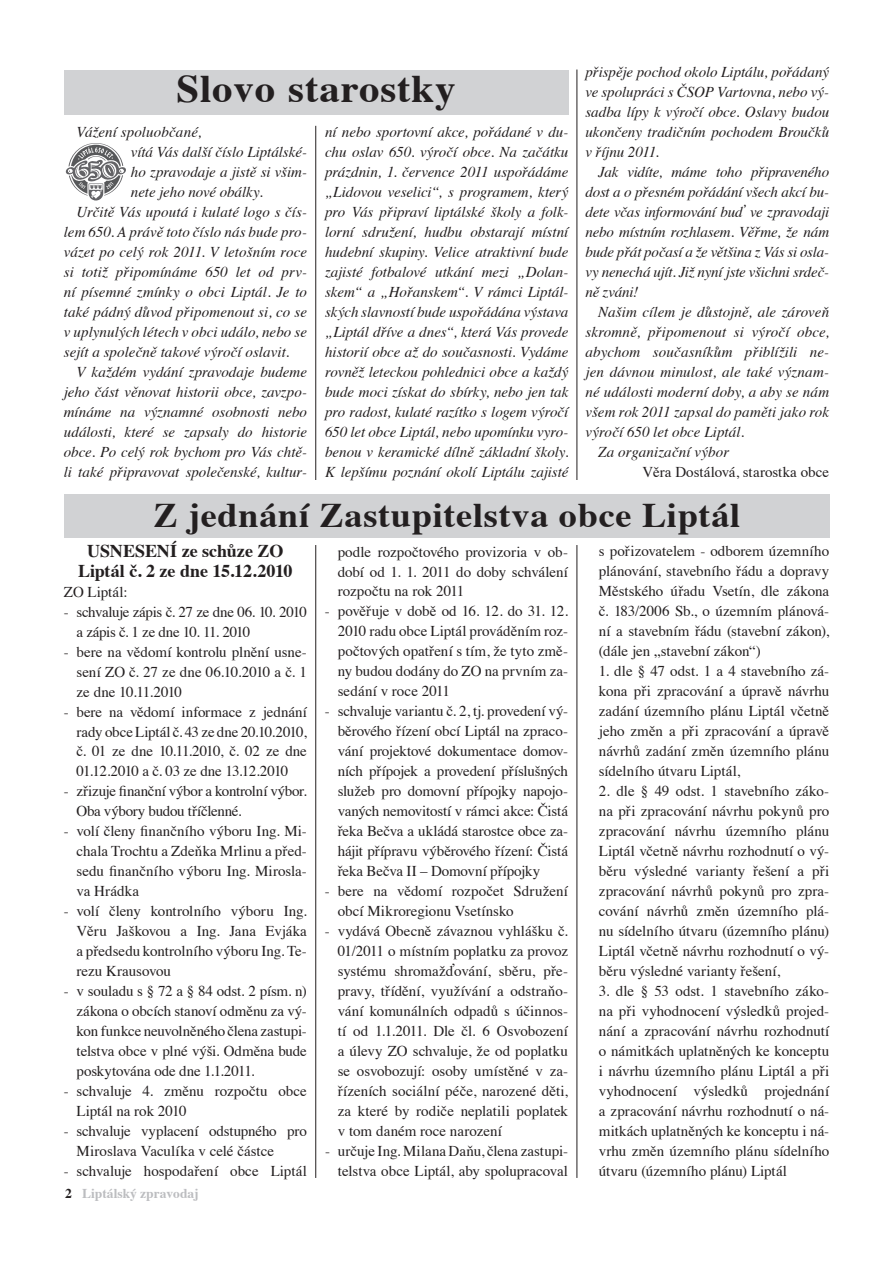
<style>
.page{position:relative;width:893px;height:1263px;background:#fff}
.page>*{position:absolute;margin:0;border:0;box-sizing:border-box;transform-origin:0 0}
.t1{font:700 39px "Times";letter-spacing:.02em;color:#231f20;scale:1.05 1}
.t2{font:700 34.5px "Times";letter-spacing:.02em;color:#231f20;scale:1.05 1}
.t3{font:700 18px/20px "Times";letter-spacing:-.005em;color:#231f20;text-align:center}
.t4{font:15px/20px "Times";letter-spacing:-.005em;color:#231f20;text-align:justify}
.t5{font:italic 15px/20px "Times";color:#231f20;text-align:justify}
.t6{font:15px/20px "Times";letter-spacing:-.025em;color:#231f20}
.t7{font:700 13.5px "Times";color:#bcbdc0}
.s1{color:#231f20}
</style>
<div class="page">
<div style="left:64px;top:70px;width:504px;height:45px;background:#d1d2d4"></div>
<hr style="left:315px;top:126px;width:1px;height:354px;background:#231f20">
<hr style="left:576px;top:70px;width:1px;height:410px;background:#231f20">
<hr style="left:315px;top:545px;width:1px;height:633px;background:#231f20">
<hr style="left:576px;top:545px;width:1px;height:633px;background:#231f20">
<div style="left:64px;top:494px;width:765px;height:43px;background:#d1d2d4"></div>
<svg style="left:65px;top:143px;width:61px;height:58px"></svg>
<p class="t5" style="left:585px;top:61px;width:245px">přispěje pochod okolo Liptálu, pořádaný ve spolupráci s ČSOP Vartovna, nebo vý&shy;sadba lípy k výročí obce. Oslavy budou ukončeny tradičním pochodem Broučků v říjnu 2011.</p>
<p class="t5" style="left:585px;top:161px;width:245px;text-indent:13px">Jak vidíte, máme toho připraveného dost a o přesném pořádání všech akcí bu&shy;dete včas informování buď ve zpravodaji nebo místním rozhlasem. Věřme, že nám bude přát počasí a že většina z Vás si osla&shy;vy nenechá ujít. Již nyní jste všichni srdeč&shy;ně zváni!</p>
<p class="t5" style="left:598px;top:301px;width:232px">Našim cílem je důstojně, ale zároveň</p>
<p class="t5" style="left:585px;top:321px;width:245px">skromně, připomenout si výročí obce,</p>
<p class="t5" style="left:585px;top:341px;width:245px">abychom současníkům přiblížili ne-</p>
<p class="t5" style="left:585px;top:361px;width:245px">jen dávnou minulost, ale také význam-</p>
<p class="t5" style="left:585px;top:381px;width:245px">né události moderní doby, a aby se nám</p>
<p class="t5" style="left:585px;top:401px;width:245px">všem rok 2011 zapsal do paměti jako rok</p>
<p class="t5" style="left:585px;top:421px;width:160px">výročí 650 let obce Liptál.</p>
<p class="t5" style="left:598px;top:441px;width:132px">Za organizační výbor</p>
<p class="t4" style="left:642px;top:460px;width:188px">Věra Dostálová, starostka obce</p>
<h2 class="t2" style="left:153px;top:483px;width:560px">Z jednání Zastupitelstva obce Liptál</h2>
<h1 class="t1" style="left:177px;top:52px;width:267px">Slovo starostky</h1>
<p class="t5" style="left:77px;top:121px;width:126px">Vážení spoluobčané,</p>
<p class="t5" style="left:131px;top:141px;width:178px">vítá Vás další číslo Liptálské-</p>
<p class="t5" style="left:131px;top:161px;width:178px">ho zpravodaje a jistě si všim-</p>
<p class="t5" style="left:131px;top:181px;width:133px">nete jeho nové obálky.</p>
<p class="t5" style="left:77px;top:201px;width:232px">Určitě Vás upoutá i kulaté logo s čís-</p>
<p class="t5" style="left:64px;top:221px;width:245px">lem 650. A právě toto číslo nás bude pro-</p>
<p class="t5" style="left:64px;top:241px;width:245px">vázet po celý rok 2011. V letošním roce</p>
<p class="t5" style="left:64px;top:261px;width:245px">si totiž připomínáme 650 let od prv-</p>
<p class="t5" style="left:64px;top:281px;width:245px">ní písemné zmínky o obci Liptál. Je to</p>
<p class="t5" style="left:64px;top:301px;width:245px">také pádný důvod připomenout si, co se</p>
<p class="t5" style="left:64px;top:321px;width:245px">v uplynulých létech v obci událo, nebo se</p>
<p class="t5" style="left:64px;top:341px;width:227px">sejít a společně takové výročí oslavit.</p>
<p class="t5" style="left:77px;top:361px;width:232px">V každém vydání zpravodaje budeme</p>
<p class="t5" style="left:64px;top:381px;width:245px">jeho část věnovat historii obce, zavzpo-</p>
<p class="t5" style="left:64px;top:401px;width:245px">mínáme na významné osobnosti nebo</p>
<p class="t5" style="left:64px;top:421px;width:245px">události, které se zapsaly do historie</p>
<p class="t5" style="left:64px;top:441px;width:245px">obce. Po celý rok bychom pro Vás chtě-</p>
<p class="t5" style="left:64px;top:461px;width:245px">li také připravovat společenské, kultur-</p>
<p class="t5" style="left:325px;top:121px;width:245px">ní nebo sportovní akce, pořádané v du&shy;chu oslav 650. výročí obce. Na začátku prázdnin, 1. července 2011 uspořádáme „Lidovou veselici“, s programem, který pro Vás připraví liptálské školy a folk&shy;lorní sdružení, hudbu obstarají místní hudební skupiny. Velice atraktivní bude zajisté fotbalové utkání mezi „Dolan&shy;skem“ a „Hořanskem“. V rámci Liptál&shy;ských slavností bude uspořádána výstava „Liptál dříve a dnes“, která Vás provede historií obce až do současnosti. Vydáme rovněž leteckou pohlednici obce a každý bude moci získat do sbírky, nebo jen tak pro radost, kulaté razítko s logem výročí 650 let obce Liptál, nebo upomínku vyro&shy;benou v keramické dílně základní školy.<br>K lepšímu poznání okolí Liptálu zajisté</p>
<p class="t3" style="left:78px;top:539px;width:216px">USNESENÍ ze schůze ZO<br>Liptál č. 2 ze dne 15.12.2010</p>
<p class="t4" style="left:64px;top:580px;width:65px">ZO Liptál:</p>
<p class="t6" style="left:77px;top:600px;width:232px;text-indent:-13px">- schvaluje zápis č. 27 ze dne 06. 10. 2010 a zápis č. 1 ze dne 10. 11. 2010</p>
<p class="t4" style="left:77px;top:640px;width:232px;text-indent:-13px">- bere na vědomí kontrolu plnění usne&shy;sení ZO č. 27 ze dne 06.10.2010 a č. 1 ze dne 10.11.2010</p>
<p class="t4" style="left:77px;top:700px;width:232px;text-indent:-13px">- bere na vědomí informace z jednání rady obce Liptál č. 43 ze dne 20.10.2010, č. 01 ze dne 10.11.2010, č. 02 ze dne 01.12.2010 a č. 03 ze dne 13.12.2010</p>
<p class="t4" style="left:77px;top:780px;width:232px;text-indent:-13px">- zřizuje finanční výbor a kontrolní výbor.<br>Oba výbory budou tříčlenné.</p>
<p class="t4" style="left:77px;top:820px;width:232px;text-indent:-13px">- volí členy finančního výboru Ing. Mi&shy;chala Trochtu a Zdeňka Mrlinu a před&shy;sedu finančního výboru Ing. Mirosla&shy;va Hrádka</p>
<p class="t4" style="left:77px;top:900px;width:232px;text-indent:-13px">- volí členy kontrolního výboru Ing.<br>Věru Jaškovou a Ing. Jana Evjáka a předsedu kontrolního výboru Ing. Te&shy;rezu Krausovou</p>
<p class="t4" style="left:77px;top:980px;width:232px;text-indent:-13px">- v souladu s § 72 a § 84 odst. 2 písm. n) zákona o obcích stanoví odměnu za vý&shy;kon funkce neuvolněného člena zastupi&shy;telstva obce v plné výši. Odměna bude poskytována ode dne 1.1.2011.</p>
<p class="t4" style="left:77px;top:1080px;width:232px;text-indent:-13px">- schvaluje 4. změnu rozpočtu obce<br>Liptál na rok 2010</p>
<p class="t4" style="left:77px;top:1120px;width:232px;text-indent:-13px">- schvaluje vyplacení odstupného pro<br>Miroslava Vaculíka v celé částce</p>
<p class="t4" style="left:64px;top:1160px;width:245px">- schvaluje hospodaření obce Liptál</p>
<p class="t7" style="left:65px;top:1180px;width:135px"><span class="s1">2</span> Liptálský zpravodaj</p>
<p class="t4" style="left:338px;top:540px;width:232px">podle rozpočtového provizoria v ob&shy;dobí od 1. 1. 2011 do doby schválení rozpočtu na rok 2011</p>
<p class="t4" style="left:338px;top:600px;width:232px;text-indent:-13px">- pověřuje v době od 16. 12. do 31. 12.<br>2010 radu obce Liptál prováděním roz&shy;počtových opatření s tím, že tyto změ&shy;ny budou dodány do ZO na prvním za&shy;sedání v roce 2011</p>
<p class="t4" style="left:338px;top:700px;width:232px;text-indent:-13px">- schvaluje variantu č. 2, tj. provedení vý&shy;běrového řízení obcí Liptál na zpraco&shy;vání projektové dokumentace domov&shy;ních přípojek a provedení příslušných služeb pro domovní přípojky napojo&shy;vaných nemovitostí v rámci akce: Čistá řeka Bečva a ukládá starostce obce za&shy;hájit přípravu výběrového řízení: Čistá řeka Bečva II – Domovní přípojky</p>
<p class="t4" style="left:338px;top:880px;width:232px;text-indent:-13px">- bere na vědomí rozpočet Sdružení obcí Mikroregionu Vsetínsko</p>
<p class="t4" style="left:338px;top:920px;width:232px;text-indent:-13px">- vydává Obecně závaznou vyhlášku č.<br>01/2011 o místním poplatku za provoz systému shromažďování, sběru, pře&shy;pravy, třídění, využívání a odstraňo&shy;vání komunálních odpadů s účinnos&shy;tí od 1.1.2011. Dle čl. 6 Osvobození a úlevy ZO schvaluje, že od poplatku se osvobozují: osoby umístěné v za&shy;řízeních sociální péče, narozené děti, za které by rodiče neplatili poplatek v tom daném roce narození</p>
<p class="t4" style="left:325px;top:1140px;width:245px;text-align:right">- určuje Ing. Milana Daňu, člena zastupi&shy;telstva obce Liptál, aby spolupracoval</p>
<p class="t4" style="left:599px;top:540px;width:232px">s pořizovatelem - odborem územního plánování, stavebního řádu a dopravy Městského úřadu Vsetín, dle zákona č. 183/2006 Sb., o územním plánová&shy;ní a stavebním řádu (stavební zákon), (dále jen „stavební zákon“)</p>
<p class="t4" style="left:599px;top:660px;width:232px">1. dle § 47 odst. 1 a 4 stavebního zá&shy;kona při zpracování a úpravě návrhu zadání územního plánu Liptál včetně jeho změn a při zpracování a úpravě návrhů zadání změn územního plánu sídelního útvaru Liptál,</p>
<p class="t4" style="left:599px;top:780px;width:232px">2. dle § 49 odst. 1 stavebního záko&shy;na při zpracování návrhu pokynů pro zpracování návrhu územního plánu Liptál včetně návrhu rozhodnutí o vý&shy;běru výsledné varianty řešení a při zpracování návrhů pokynů pro zpra&shy;cování návrhů změn územního plá&shy;nu sídelního útvaru (územního plánu)<br>Liptál včetně návrhu rozhodnutí o vý&shy;běru výsledné varianty řešení,</p>
<p class="t4" style="left:599px;top:980px;width:232px">3. dle § 53 odst. 1 stavebního záko&shy;na při vyhodnocení výsledků projed&shy;nání a zpracování návrhu rozhodnutí o námitkách uplatněných ke konceptu i návrhu územního plánu Liptál a při vyhodnocení výsledků projednání a zpracování návrhu rozhodnutí o ná&shy;mitkách uplatněných ke konceptu i ná&shy;vrhu změn územního plánu sídelního útvaru (územního plánu) Liptál</p>
</div>
